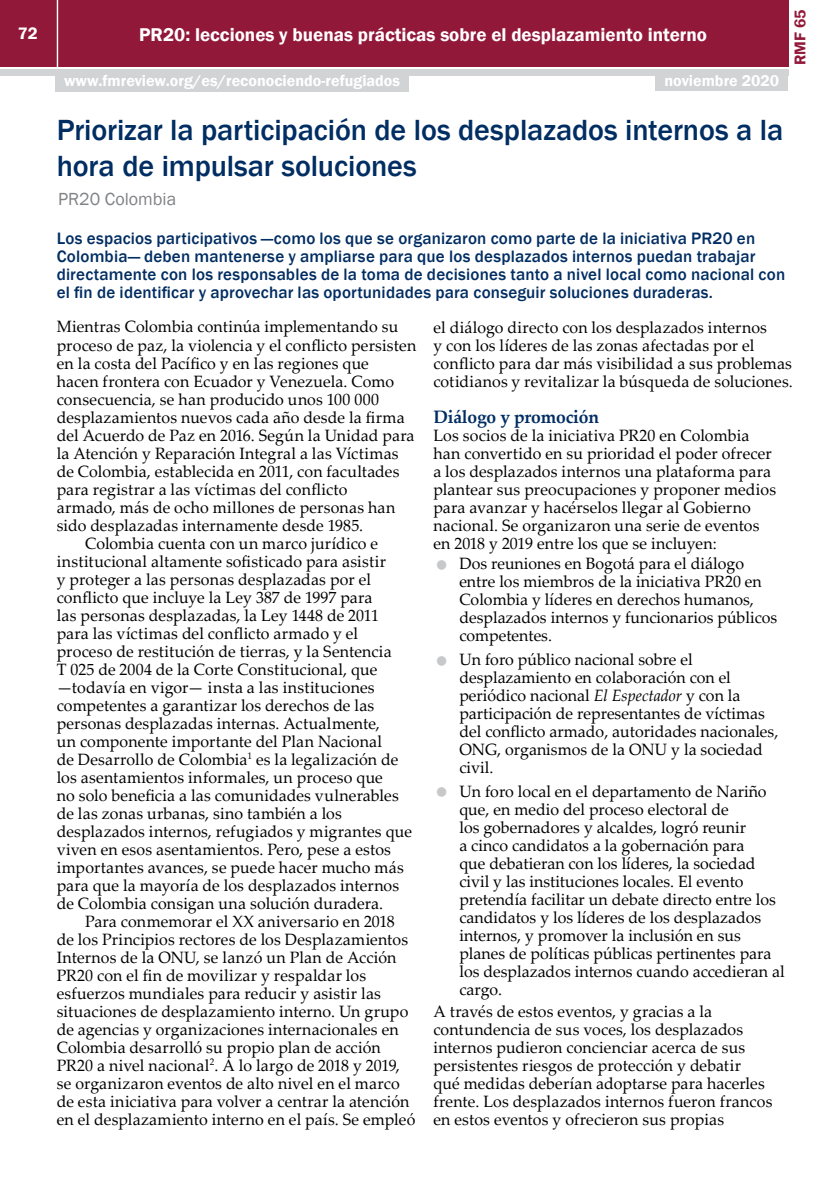
<style>
.page{position:relative;width:840px;height:1191px;background:#fff}
.page>*{position:absolute;margin:0;border:0;box-sizing:border-box;transform-origin:0 0}
.t1{font:500 30px/36px "Franklin Gothic";letter-spacing:-.005em;color:#002d62}
.t2{font:600 19px "Franklin Gothic";color:#fff}
.t3{font:700 18px "Palatino Linotype";letter-spacing:-.01em;color:#002d62}
.t4{font:18px "Franklin Gothic";color:#808285}
.t5{font:500 17px/18px "Franklin Gothic";letter-spacing:.01em;color:#002d62}
.t6{font:600 17px "Franklin Gothic";color:#fff}
.t7{font:16.4px/18px "Palatino Linotype";letter-spacing:.005em;color:#000}
.t8{font:600 16px "Franklin Gothic";color:#fff}
.t9{font:600 16px "Franklin Gothic";color:#92183a}
.s1{font-style:italic}
</style>
<div class="page">
<div style="left:0;top:0;width:787px;height:66px;background:#92183a"></div>
<div style="left:0;top:69px;width:787px;height:6px;background:#d1d3d4"></div>
<hr style="left:57px;top:0;width:1px;height:67px;background:#fff">
<div style="left:655px;top:73px;width:132px;height:18px;background:#d1d3d4"></div>
<div style="left:55px;top:74px;width:353px;height:18px;background:#d1d3d4"></div>
<p class="t9" style="left:789px;top:65px;width:57px;rotate:-90deg">RMF 65</p>
<p class="t6" style="left:18px;top:23px;width:21px">72</p>
<p class="t2" style="left:139px;top:23px;width:569px">PR20: lecciones y buenas prácticas sobre el desplazamiento interno</p>
<p class="t8" style="left:64px;top:71px;width:337px">www.fmreview.org/es/reconociendo-refugiados</p>
<p class="t8" style="left:664px;top:71px;width:116px">noviembre 2020</p>
<h1 class="t1" style="left:57px;top:112px;width:727px">Priorizar la participación de los desplazados internos a la hora de impulsar soluciones</h1>
<p class="t4" style="left:58px;top:188px;width:119px">PR20 Colombia</p>
<p class="t5" style="left:57px;top:230px;width:729px">Los espacios participativos —como los que se organizaron como parte de la iniciativa PR20 en Colombia— deben mantenerse y ampliarse para que los desplazados internos puedan trabajar directamente con los responsables de la toma de decisiones tanto a nivel local como nacional con el fin de identificar y aprovechar las oportunidades para conseguir soluciones duraderas.</p>
<p class="t7" style="left:57px;top:317px;width:343px">Mientras Colombia continúa implementando su</p>
<p class="t7" style="left:57px;top:335px;width:361px">proceso de paz, la violencia y el conflicto persisten</p>
<p class="t7" style="left:57px;top:353px;width:313px">en la costa del Pacífico y en las regiones que</p>
<p class="t7" style="left:57px;top:371px;width:339px">hacen frontera con Ecuador y Venezuela. Como</p>
<p class="t7" style="left:57px;top:389px;width:323px">consecuencia, se han producido unos 100 000</p>
<p class="t7" style="left:57px;top:407px;width:349px">desplazamientos nuevos cada año desde la firma</p>
<p class="t7" style="left:57px;top:425px;width:359px">del Acuerdo de Paz en 2016. Según la Unidad para</p>
<p class="t7" style="left:57px;top:443px;width:343px">la Atención y Reparación Integral a las Víctimas</p>
<p class="t7" style="left:57px;top:461px;width:344px">de Colombia, establecida en 2011, con facultades</p>
<p class="t7" style="left:57px;top:479px;width:292px">para registrar a las víctimas del conflicto</p>
<p class="t7" style="left:57px;top:497px;width:340px">armado, más de ocho millones de personas han</p>
<p class="t7" style="left:57px;top:515px;width:307px">sido desplazadas internamente desde 1985.</p>
<p class="t7" style="left:85px;top:533px;width:294px">Colombia cuenta con un marco jurídico e</p>
<p class="t7" style="left:57px;top:551px;width:330px">institucional altamente sofisticado para asistir</p>
<p class="t7" style="left:57px;top:569px;width:316px">y proteger a las personas desplazadas por el</p>
<p class="t7" style="left:57px;top:587px;width:317px">conflicto que incluye la Ley 387 de 1997 para</p>
<p class="t7" style="left:57px;top:605px;width:323px">las personas desplazadas, la Ley 1448 de 2011</p>
<p class="t7" style="left:57px;top:623px;width:303px">para las víctimas del conflicto armado y el</p>
<p class="t7" style="left:57px;top:641px;width:336px">proceso de restitución de tierras, y la Sentencia</p>
<p class="t7" style="left:57px;top:659px;width:322px">T 025 de 2004 de la Corte Constitucional, que</p>
<p class="t7" style="left:57px;top:677px;width:319px">—todavía en vigor— insta a las instituciones</p>
<p class="t7" style="left:57px;top:695px;width:319px">competentes a garantizar los derechos de las</p>
<p class="t7" style="left:57px;top:713px;width:324px">personas desplazadas internas. Actualmente,</p>
<p class="t7" style="left:57px;top:731px;width:327px">un componente importante del Plan Nacional</p>
<p class="t7" style="left:57px;top:749px;width:343px">de Desarrollo de Colombia<sup>1</sup> es la legalización de</p>
<p class="t7" style="left:57px;top:767px;width:327px">los asentamientos informales, un proceso que</p>
<p class="t7" style="left:57px;top:785px;width:343px">no solo beneficia a las comunidades vulnerables</p>
<p class="t7" style="left:57px;top:803px;width:286px">de las zonas urbanas, sino también a los</p>
<p class="t7" style="left:57px;top:821px;width:356px">desplazados internos, refugiados y migrantes que</p>
<p class="t7" style="left:57px;top:839px;width:335px">viven en esos asentamientos. Pero, pese a estos</p>
<p class="t7" style="left:57px;top:857px;width:348px">importantes avances, se puede hacer mucho más</p>
<p class="t7" style="left:57px;top:875px;width:344px">para que la mayoría de los desplazados internos</p>
<p class="t7" style="left:57px;top:893px;width:327px">de Colombia consigan una solución duradera.</p>
<p class="t7" style="left:85px;top:911px;width:311px">Para conmemorar el XX aniversario en 2018</p>
<p class="t7" style="left:57px;top:929px;width:353px">de los Principios rectores de los Desplazamientos</p>
<p class="t7" style="left:57px;top:947px;width:341px">Internos de la ONU, se lanzó un Plan de Acción</p>
<p class="t7" style="left:57px;top:965px;width:311px">PR20 con el fin de movilizar y respaldar los</p>
<p class="t7" style="left:57px;top:983px;width:325px">esfuerzos mundiales para reducir y asistir las</p>
<p class="t7" style="left:57px;top:1001px;width:353px">situaciones de desplazamiento interno. Un grupo</p>
<p class="t7" style="left:57px;top:1019px;width:343px">de agencias y organizaciones internacionales en</p>
<p class="t7" style="left:57px;top:1037px;width:325px">Colombia desarrolló su propio plan de acción</p>
<p class="t7" style="left:57px;top:1055px;width:344px">PR20 a nivel nacional<sup>2</sup>. A lo largo de 2018 y 2019,</p>
<p class="t7" style="left:57px;top:1073px;width:344px">se organizaron eventos de alto nivel en el marco</p>
<p class="t7" style="left:57px;top:1091px;width:354px">de esta iniciativa para volver a centrar la atención</p>
<p class="t7" style="left:57px;top:1109px;width:360px">en el desplazamiento interno en el país. Se empleó</p>
<p class="t7" style="left:433px;top:317px;width:361px">el diálogo directo con los desplazados internos<br>y con los líderes de las zonas afectadas por el conflicto para dar más visibilidad a sus problemas cotidianos y revitalizar la búsqueda de soluciones.</p>
<p class="t3" style="left:433px;top:403px;width:167px">Diálogo y promoción</p>
<p class="t7" style="left:433px;top:425px;width:344px">Los socios de la iniciativa PR20 en Colombia han convertido en su prioridad el poder ofrecer a los desplazados internos una plataforma para plantear sus preocupaciones y proponer medios para avanzar y hacérselos llegar al Gobierno nacional. Se organizaron una serie de eventos en 2018 y 2019 entre los que se incluyen:</p>
<p class="t7" style="left:459px;top:554px;width:319px">Dos reuniones en Bogotá para el diálogo entre los miembros de la iniciativa PR20 en Colombia y líderes en derechos humanos, desplazados internos y funcionarios públicos competentes.</p>
<p class="t7" style="left:459px;top:650px;width:320px">Un foro público nacional sobre el desplazamiento en colaboración con el periódico nacional <span class="s1">El Espectador</span> y con la participación de representantes de víctimas del conflicto armado, autoridades nacionales, ONG, organismos de la ONU y la sociedad civil.</p>
<p class="t7" style="left:459px;top:781px;width:326px">Un foro local en el departamento de Nariño que, en medio del proceso electoral de<br>los gobernadores y alcaldes, logró reunir<br>a cinco candidatos a la gobernación para<br>que debatieran con los líderes, la sociedad civil y las instituciones locales. El evento pretendía facilitar un debate directo entre los candidatos y los líderes de los desplazados internos, y promover la inclusión en sus planes de políticas públicas pertinentes para los desplazados internos cuando accedieran al cargo.</p>
<p class="t7" style="left:433px;top:1001px;width:340px">A través de estos eventos, y gracias a la contundencia de sus voces, los desplazados internos pudieron concienciar acerca de sus persistentes riesgos de protección y debatir<br>qué medidas deberían adoptarse para hacerles frente. Los desplazados internos fueron francos en estos eventos y ofrecieron sus propias</p>
</div>
